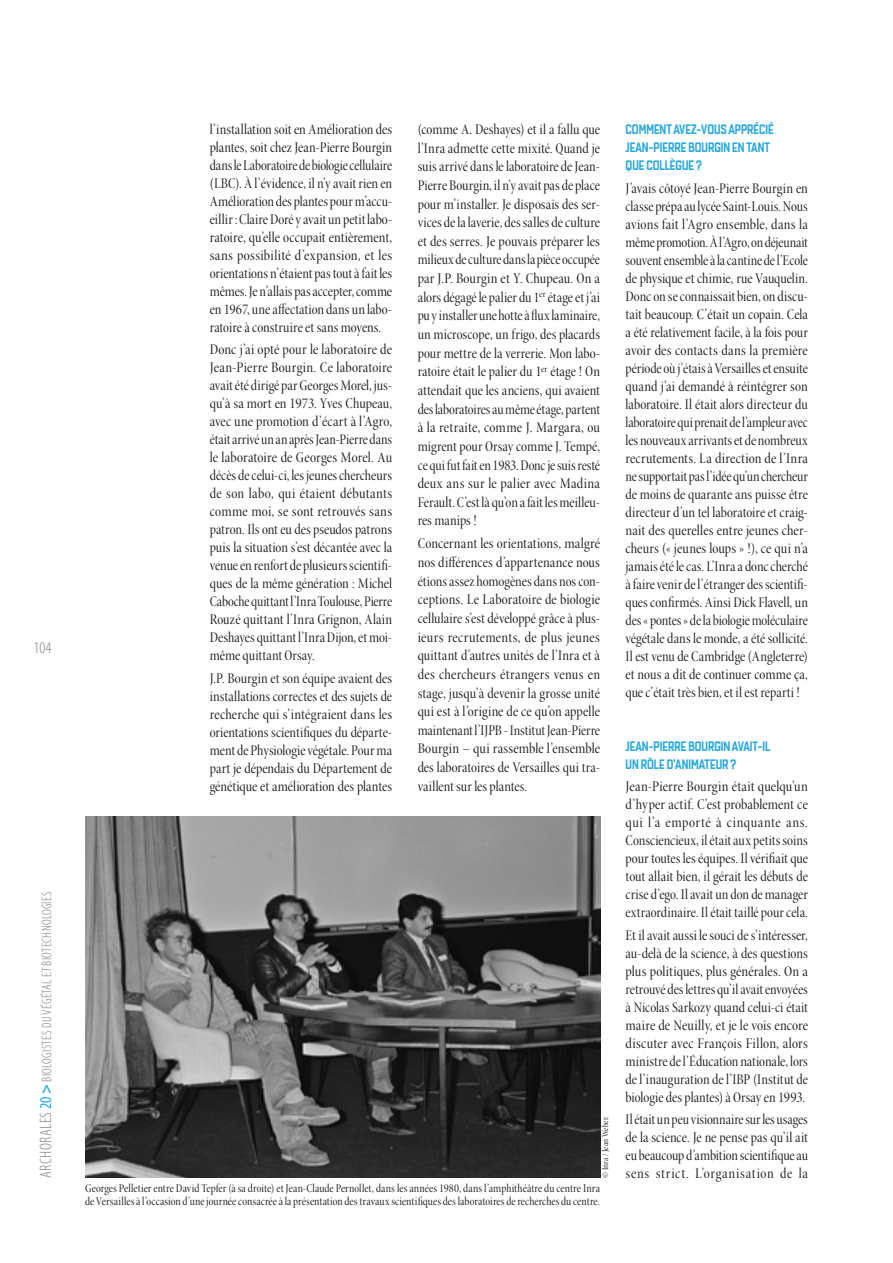
<style>
.page{position:relative;width:893px;height:1263px;background:#fff}
.page>*{position:absolute;margin:0;border:0;box-sizing:border-box;transform-origin:0 0}
.t1{font:300 condensed 16.5px "Myriad Pro";color:#808285}
.texte_courant{font:15px/18px "Minion Pro Cn Disp";letter-spacing:.005em;color:#231f20;text-align:justify}
.question{font:13.5px/18px "Quarca Con Med";color:#27a8e0}
.t2{font:300 condensed 13.5px "Myriad Pro";letter-spacing:.02em;color:#808285}
.ok_légende{font:12px/13.5px "Minion Pro Cn Disp";letter-spacing:.01em;color:#231f20}
.copyright{font:9px "Minion Pro Cn Disp";letter-spacing:.02em;color:#231f20}
.s1{font-size:16.5px}
.s2{font-weight:400;font-size:16.5px;color:#27a8e0}
.s3{font-weight:700;font-size:16.5px;color:#27a8e0}
</style>
<div class="page">
<img style="left:85px;top:816px;width:515px;height:362px">
<p class="t1" style="left:34px;top:639px;width:19px">104</p>
<p class="t2" style="left:40px;top:1178px;width:288px;rotate:-90deg"><span class="s1">ARCHORALES</span><span class="s2">20</span> <span class="s3">&gt;</span> BIOLOGISTES DU VÉGÉTAL ET BIOTECHNOLOGIES</p>
<p class="texte_courant" style="left:210px;top:121px;width:184px">l’installation soit en Amélioration des plantes, soit chez Jean-Pierre Bourgin dans le Laboratoire de biologie cellulaire (LBC). À l’évidence, il n’y avait rien en Amélioration des plantes pour m’accu&shy;eillir : Claire Doré y avait un petit labo&shy;ratoire, qu’elle occupait entièrement, sans possibilité d’expansion, et les orientations n’étaient pas tout à fait les mêmes. Je n’allais pas accepter, comme en 1967, une affectation dans un labo&shy;ratoire à construire et sans moyens.</p>
<p class="texte_courant" style="left:210px;top:341px;width:184px">Donc j’ai opté pour le laboratoire de Jean-Pierre Bourgin. Ce laboratoire avait été dirigé par Georges Morel, jus&shy;qu’à sa mort en 1973. Yves Chupeau, avec une promotion d’écart à l’Agro, était arrivé un an après Jean-Pierre dans le laboratoire de Georges Morel. Au décès de celui-ci, les jeunes chercheurs de son labo, qui étaient débutants comme moi, se sont retrouvés sans patron. Ils ont eu des pseudos patrons puis la situation s’est décantée avec la venue en renfort de plusieurs scientifi&shy;ques de la même génération : Michel Caboche quittant l’Inra Toulouse, Pierre Rouzé quittant l’Inra Grignon, Alain Deshayes quittant l’Inra Dijon, et moi&shy;même quittant Orsay.</p>
<p class="texte_courant" style="left:210px;top:669px;width:184px">J.P. Bourgin et son équipe avaient des installations correctes et des sujets de recherche qui s’intégraient dans les orientations scientifiques du départe&shy;ment de Physiologie végétale. Pour ma part je dépendais du Département de génétique et amélioration des plantes</p>
<p class="texte_courant" style="left:418px;top:120px;width:184px;line-height:18.6px">(comme A. Deshayes) et il a fallu que l’Inra admette cette mixité. Quand je suis arrivé dans le laboratoire de Jean-Pierre Bourgin, il n’y avait pas de place pour m’installer. Je disposais des ser&shy;vices de la laverie, des salles de culture et des serres. Je pouvais préparer les milieux de culture dans la pièce occupée par J.P. Bourgin et Y. Chupeau. On a alors dégagé le palier du 1<sup>er</sup> étage et j’ai pu y installer une hotte à flux laminaire, un microscope, un frigo, des placards pour mettre de la verrerie. Mon labo&shy;ratoire était le palier du 1<sup>er</sup> étage ! On attendait que les anciens, qui avaient des laboratoires au même étage, partent à la retraite, comme J. Margara, ou migrent pour Orsay comme J. Tempé, ce qui fut fait en 1983. Donc je suis resté deux ans sur le palier avec Madina Ferault. C’est là qu’on a fait les meilleu&shy;res manips !</p>
<p class="texte_courant" style="left:418px;top:535px;width:184px;line-height:18.6px">Concernant les orientations, malgré nos différences d’appartenance nous étions assez homogènes dans nos con&shy;ceptions. Le Laboratoire de biologie cellulaire s’est développé grâce à plus&shy;ieurs recrutements, de plus jeunes quittant d’autres unités de l’Inra et à des chercheurs étrangers venus en stage, jusqu’à devenir la grosse unité qui est à l’origine de ce qu’on appelle maintenant l’IJPB - Institut Jean-Pierre Bourgin – qui rassemble l’ensemble des laboratoires de Versailles qui tra&shy;vaillent sur les plantes.</p>
<p class="copyright" style="left:600px;top:1178px;width:63px;rotate:-90deg">© Inra / Jean Weber.</p>
<p class="ok_légende" style="left:85px;top:1181px;width:516px">Georges Pelletier entre David Tepfer (à sa droite) et Jean-Claude Pernollet, dans les années 1980, dans l’amphithéâtre du centre Inra de Versailles à l’occasion d’une journée consacrée à la présentation des travaux scientifiques des laboratoires de recherches du centre.</p>
<p class="question" style="left:626px;top:121px;width:150px">COMMENT AVEZ-VOUS APPRÉCIÉ<br>JEAN-PIERRE BOURGIN EN TANT<br>QUE COLLÈGUE ?</p>
<p class="texte_courant" style="left:626px;top:179px;width:184px">J’avais côtoyé Jean-Pierre Bourgin en classe prépa au lycée Saint-Louis. Nous avions fait l’Agro ensemble, dans la même promotion. À l’Agro, on déjeunait souvent ensemble à la cantine de l’Ecole de physique et chimie, rue Vauquelin.<br>Donc on se connaissait bien, on discu&shy;tait beaucoup. C’était un copain. Cela a été relativement facile, à la fois pour avoir des contacts dans la première période où j’étais à Versailles et ensuite quand j’ai demandé à réintégrer son laboratoire. Il était alors directeur du laboratoire qui prenait de l’ampleur avec les nouveaux arrivants et de nombreux recrutements. La direction de l’Inra ne supportait pas l’idée qu’un chercheur de moins de quarante ans puisse être directeur d’un tel laboratoire et craig&shy;nait des querelles entre jeunes cher&shy;cheurs (« jeunes loups » !), ce qui n’a jamais été le cas. L’Inra a donc cherché à faire venir de l’étranger des scientifi&shy;ques confirmés. Ainsi Dick Flavell, un des « pontes » de la biologie moléculaire végétale dans le monde, a été sollicité.<br>Il est venu de Cambridge (Angleterre) et nous a dit de continuer comme ça, que c’était très bien, et il est reparti !</p>
<p class="question" style="left:626px;top:737px;width:146px">JEAN-PIERRE BOURGIN AVAIT-IL<br>UN RÔLE D’ANIMATEUR ?</p>
<p class="texte_courant" style="left:626px;top:778px;width:184px">Jean-Pierre Bourgin était quelqu’un d’hyper actif. C’est probablement ce qui l’a emporté à cinquante ans.<br>Consciencieux, il était aux petits soins pour toutes les équipes. Il vérifiait que tout allait bien, il gérait les débuts de crise d’ego. Il avait un don de manager extraordinaire. Il était taillé pour cela.</p>
<p class="texte_courant" style="left:626px;top:926px;width:184px">Et il avait aussi le souci de s’intéresser, au-delà de la science, à des questions plus politiques, plus générales. On a retrouvé des lettres qu’il avait envoyées à Nicolas Sarkozy quand celui-ci était maire de Neuilly, et je le vois encore discuter avec François Fillon, alors ministre de l’Éducation nationale, lors de l’inauguration de l’IBP (Institut de biologie des plantes) à Orsay en 1993.</p>
<p class="texte_courant" style="left:626px;top:1110px;width:184px">Il était un peu visionnaire sur les usages de la science. Je ne pense pas qu’il ait eu beaucoup d’ambition scientifique au sens strict. L’organisation de la</p>
</div>
